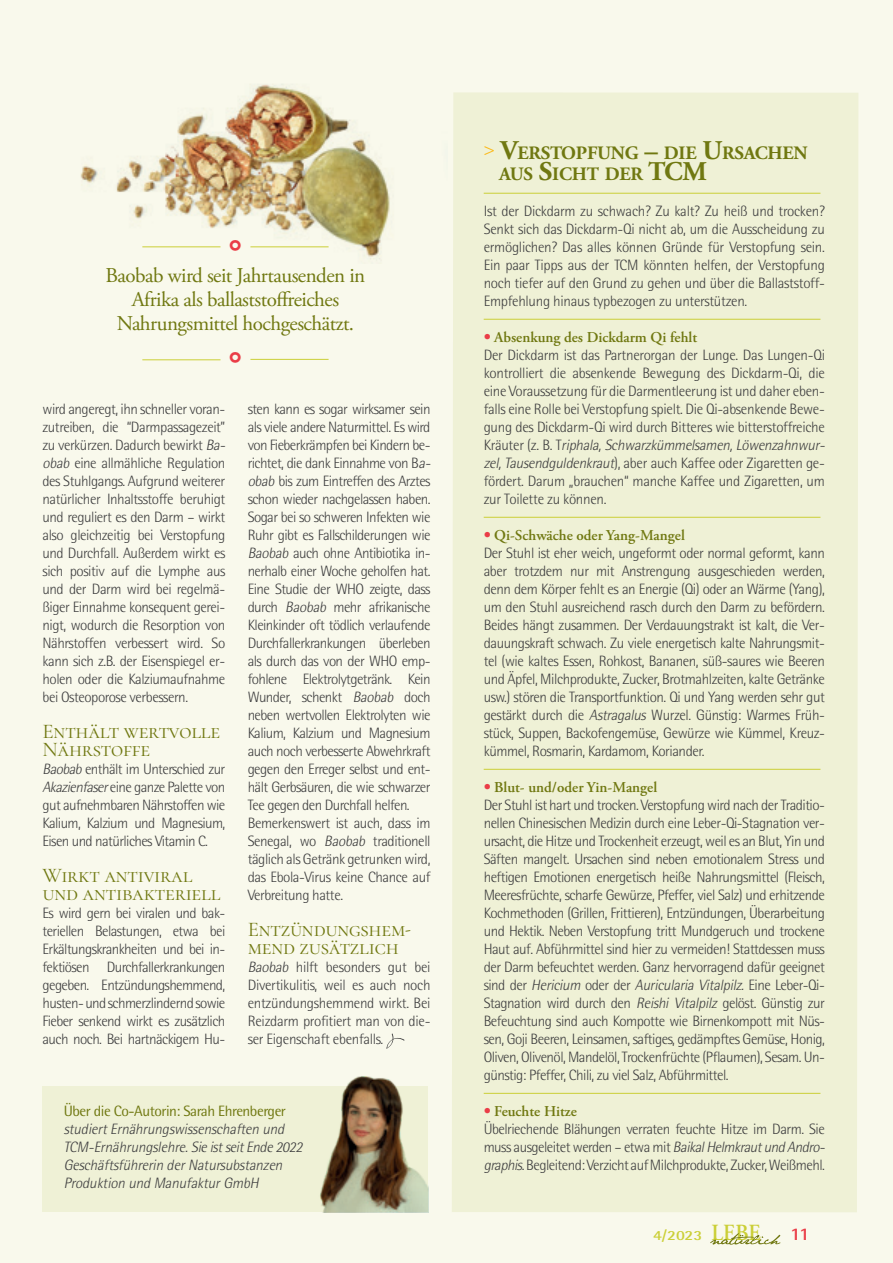
<style>
.page{position:relative;width:893px;height:1263px;background:#f9f9ec}
.page>*{position:absolute;margin:0;border:0;box-sizing:border-box;transform-origin:0 0}
.fließtext{font:700 46.5px "Rotis Sans Serif Std";color:#ea3d47}
.fließtext-2{font:21px/18px "Cormorant Garamond";letter-spacing:-.01em;color:#707811}
.fließtext-3{font:21px "Adobe Garamond Pro";letter-spacing:-.025em;color:#707811}
.fließtext-4{font:700 18.9px "Adobe Garamond Pro";letter-spacing:-.015em;color:#707811}
.t1{font:700 17.85px "Rotis Sans Serif Std";color:#ea3d47;scale:1.18 1}
.fließtext-5{font:300 15px/18px "Rotis Semi Sans Std";letter-spacing:-.035em;color:#3e3e3f;text-align:justify}
.fließtext-6{font:italic 300 15px "Rotis Semi Sans Std";color:#3e3e3f}
.fließtext-7{font:600 15px "Adobe Garamond Pro";color:#707811}
.fließtext-8{font:15px "Rotis Semi Sans Std";letter-spacing:-.03em;color:#707811}
.t2{font:700 14.1px "Rotis Semi Sans Std";color:#cbcf37;scale:1.18 1}
.s1{font-style:italic}
.s2{font-family:"Cormorant Garamond";font-weight:400;font-size:27px;color:#fcb814}
.s3{font-size:27px}
.s4{font-family:"Rotis Semi Sans Std";font-weight:300;color:#ea3d47}
.s5{font-family:"Adobe Garamond Pro";font-weight:600;font-size:23.1px}
</style>
<div class="page">
<svg style="left:710px;top:1233px;width:70px;height:12px"></svg>
<svg style="left:386px;top:1033px;width:19px;height:16px"></svg>
<div style="left:452px;top:92px;width:406px;height:1120px;background:#eff1d6"></div>
<hr style="left:484px;top:193px;width:336px;height:1px;background:#cbcf37">
<hr style="left:484px;top:319px;width:336px;height:1px;background:#cbcf37">
<hr style="left:484px;top:517px;width:336px;height:1px;background:#cbcf37">
<hr style="left:484px;top:769px;width:336px;height:1px;background:#cbcf37">
<hr style="left:484px;top:1093px;width:336px;height:1px;background:#cbcf37">
<img style="left:80px;top:84px;width:310px;height:176px">
<div style="left:43px;top:1087px;width:385px;height:125px;background:#eff1d6"></div>
<img style="left:306px;top:1076px;width:122px;height:136px">
<hr style="left:142px;top:247px;width:78px;height:1px;background:#cbcf37">
<hr style="left:250px;top:247px;width:79px;height:1px;background:#cbcf37">
<hr style="left:142px;top:359px;width:78px;height:1px;background:#cbcf37">
<hr style="left:250px;top:359px;width:79px;height:1px;background:#cbcf37">
<p class="fließtext" style="left:227px;top:224px;width:18px">°</p>
<p class="fließtext-3" style="left:106px;top:262px;width:261px">Baobab wird seit Jahrtausenden in</p>
<p class="fließtext-3" style="left:132px;top:286px;width:209px">Afrika als ballaststoffreiches</p>
<p class="fließtext-3" style="left:117px;top:310px;width:239px">Nahrungsmittel hochgeschätzt.</p>
<p class="fließtext" style="left:227px;top:337px;width:18px">°</p>
<p class="fließtext-5" style="left:43px;top:400px;width:187px;text-align:left">wird angeregt, ihn schneller voran&shy;zutreiben, die “Darmpassagezeit” zu verkürzen. Dadurch bewirkt <span class="s1">Ba&shy;obab</span> eine allmähliche Regulation des Stuhlgangs. Aufgrund weiterer natürlicher Inhaltsstoffe beruhigt und reguliert es den Darm – wirkt also gleichzeitig bei Verstopfung und Durchfall. Außerdem wirkt es sich positiv auf die Lymphe aus und der Darm wird bei regelmä&shy;ßiger Einnahme konsequent gerei&shy;nigt, wodurch die Resorption von Nährstoffen verbessert wird. So kann sich z.B. der Eisenspiegel er&shy;holen oder die Kalziumaufnahme bei Osteoporose verbessern.</p>
<p class="fließtext-2" style="left:43px;top:722px;width:179px">Enthält wertvolle<br>Nährstoffe</p>
<p class="fließtext-5" style="left:43px;top:760px;width:184px"><span class="s1">Baobab</span>enthält im Unterschied zur <span class="s1">Akazienfaser</span>eine ganze Palette von gut aufnehmbaren Nährstoffen wie Kalium, Kalzium und Magnesium, Eisen und natürliches Vitamin C.</p>
<p class="fließtext-2" style="left:43px;top:866px;width:179px">Wirkt antiviral und antibakteriell</p>
<p class="fließtext-5" style="left:43px;top:904px;width:184px">Es wird gern bei viralen und bak&shy;teriellen Belastungen, etwa bei Erkältungskrankheiten und bei in&shy;fektiösen Durchfallerkrankungen gegeben. Entzündungshemmend, husten- und schmerzlindernd sowie Fieber senkend wirkt es zusätzlich auch noch. Bei hartnäckigem Hu-</p>
<p class="fließtext-5" style="left:248px;top:400px;width:187px;text-align:left">sten kann es sogar wirksamer sein als viele andere Naturmittel. Es wird von Fieberkrämpfen bei Kindern be&shy;richtet, die dank Einnahme von B<span class="s1">a&shy;obab</span> bis zum Eintreffen des Arztes schon wieder nachgelassen haben.<br>Sogar bei so schweren Infekten wie Ruhr gibt es Fallschilderungen wie <span class="s1">Baobab</span> auch ohne Antibiotika in&shy;nerhalb einer Woche geholfen hat.<br>Eine Studie der WHO zeigte, dass durch <span class="s1">Baobab</span> mehr afrikanische Kleinkinder oft tödlich verlaufende Durchfallerkrankungen überleben als durch das von der WHO emp&shy;fohlene Elektrolytgetränk. Kein Wunder, schenkt <span class="s1">Baobab</span> doch neben wertvollen Elektrolyten wie Kalium, Kalzium und Magnesium auch noch verbesserte Abwehrkraft gegen den Erreger selbst und ent&shy;hält Gerbsäuren, die wie schwarzer Tee gegen den Durchfall helfen.</p>
<p class="fließtext-5" style="left:248px;top:814px;width:184px">Bemerkenswert ist auch, dass im Senegal, wo <span class="s1">Baobab</span> traditionell täglich als Getränk getrunken wird, das Ebola-Virus keine Chance auf Verbreitung hatte.</p>
<p class="fließtext-2" style="left:248px;top:920px;width:165px">Entzündungshem&shy;mend zusätzlich</p>
<p class="fließtext-5" style="left:248px;top:958px;width:184px"><span class="s1">Baobab</span> hilft besonders gut bei Divertikulitis, weil es auch noch entzündungshemmend wirkt. Bei Reizdarm profitiert man von die&shy;ser Eigenschaft ebenfalls.</p>
<p class="fließtext-8" style="left:64px;top:1102px;width:224px">Über die Co-Autorin: Sarah Ehrenberger</p>
<p class="fließtext-6" style="left:64px;top:1120px;width:225px">studiertErnährungswissenschaften und</p>
<p class="fließtext-6" style="left:64px;top:1138px;width:244px">TCM-Ernährungslehre.SieistseitEnde2022</p>
<p class="fließtext-6" style="left:64px;top:1156px;width:223px">Geschäftsführerin derNatursubstanzen</p>
<p class="fließtext-6" style="left:64px;top:1174px;width:199px">Produktion und ManufakturGmbH</p>
<p class="fließtext-4" style="left:484px;top:142px;width:325px"><span class="s2">&gt;</span> <span class="s3">V</span>ERSTOPFUNG <span class="s3">–</span> DIE <span class="s3">U</span>RSACHEN</p>
<p class="fließtext-4" style="left:499px;top:163px;width:170px">AUS <span class="s3">S</span>ICHT DER <span class="s3">TCM</span></p>
<p class="fließtext-5" style="left:484px;top:202px;width:343px">Ist der Dickdarm zu schwach? Zu kalt? Zu heiß und trocken?<br>Senkt sich das Dickdarm-Qi nicht ab, um die Ausscheidung zu ermöglichen? Das alles können Gründe für Verstopfung sein.<br>Ein paar Tipps aus der TCM könnten helfen, der Verstopfung noch tiefer auf den Grund zu gehen und über die Ballaststoff-Empfehlung hinaus typbezogen zu unterstützen.</p>
<p class="fließtext-7" style="left:484px;top:329px;width:215px"><span class="s4">•</span> Absenkung des Dickdarm Qi fehlt</p>
<p class="fließtext-5" style="left:484px;top:346px;width:346px;text-align:left">Der Dickdarm ist das Partnerorgan der Lunge. Das Lungen-Qi kontrolliert die absenkende Bewegung des Dickdarm-Qi, die eine Voraussetzung für die Darmentleerung ist und daher eben&shy;falls eine Rolle bei Verstopfung spielt. Die Qi-absenkende Bewe&shy;gung des Dickdarm-Qi wird durch Bitteres wie bitterstoffreiche K rä u te r (z . B . T <span class="s1">riphala,Schwarzkümmelsamen,Löwenzahnwur&shy;zel,Tausendguldenkraut</span>), aber auch Kaffee oder Zigaretten ge&shy;fördert. Darum „brauchen“ manche Kaffee und Zigaretten, um zur Toilette zu können.</p>
<p class="fließtext-7" style="left:484px;top:527px;width:203px"><span class="s4">•</span> Qi-Schwäche oder Yang-Mangel</p>
<p class="fließtext-5" style="left:484px;top:544px;width:343px">Der Stuhl ist eher weich, ungeformt oder normal geformt, kann aber trotzdem nur mit Anstrengung ausgeschieden werden, denn dem Körper fehlt es an Energie (Qi) oder an Wärme (Yang), um den Stuhl ausreichend rasch durch den Darm zu befördern.<br>Beides hängt zusammen. Der Verdauungstrakt ist kalt, die Ver&shy;dauungskraft schwach. Zu viele energetisch kalte Nahrungsmit&shy;tel (wie kaltes Essen, Rohkost, Bananen, süß-saures wie Beeren und Äpfel, Milchprodukte, Zucker, Brotmahlzeiten, kalte Getränke usw.) stören die Transportfunktion. Qi und Yang werden sehr gut gestärkt durch die <span class="s1">Astragalus</span> Wurzel. Günstig: Warmes Früh&shy;stück, Suppen, Backofengemüse, Gewürze wie Kümmel, Kreuz&shy;kümmel, Rosmarin, Kardamom, Koriander.</p>
<p class="fließtext-7" style="left:484px;top:779px;width:175px"><span class="s4">•</span> Blut- und/oder Yin-Mangel</p>
<p class="fließtext-5" style="left:484px;top:796px;width:343px">Der Stuhl ist hart und trocken. Verstopfung wird nach der Traditio&shy;nellen Chinesischen Medizin durch eine Leber-Qi-Stagnation ver&shy;ursacht, die Hitze und Trockenheit erzeugt, weil es an Blut, Yin und Säften mangelt. Ursachen sind neben emotionalem Stress und heftigen Emotionen energetisch heiße Nahrungsmittel (Fleisch, Meeresfrüchte, scharfe Gewürze, Pfeffer, viel Salz) und erhitzende Kochmethoden (Grillen, Frittieren), Entzündungen, Überarbeitung und Hektik. Neben Verstopfung tritt Mundgeruch und trockene Haut auf. Abführmittel sind hier zu vermeiden! Stattdessen muss der Darm befeuchtet werden. Ganz hervorragend dafür geeignet si n d d e r <span class="s1">Hericium</span> od e r d e r <span class="s1">Auricularia Vitalpilz.</span> E i n e Lebe r-Qi - Stagnation wird durch den <span class="s1">Reishi Vitalpilz</span> gelöst. Günstig zur Befeuchtung sind auch Kompotte wie Birnenkompott mit Nüs&shy;sen, Goji Beeren, Leinsamen, saftiges, gedämpftes Gemüse, Honig, Oliven, Olivenöl, Mandelöl, Trockenfrüchte (Pflaumen), Sesam. Un&shy;günstig: Pfeffer, Chili, zu viel Salz, Abführmittel.</p>
<p class="fließtext-7" style="left:484px;top:1103px;width:95px"><span class="s4">•</span> Feuchte Hitze</p>
<p class="fließtext-5" style="left:484px;top:1120px;width:346px;text-align:left">Übelriechende Blähungen verraten feuchte Hitze im Darm. Sie muss ausgeleitet werden – etwa mit <span class="s1">BaikalHelmkrautund Andro&shy;graphis</span>. Begleitend: Verzicht auf Milchprodukte, Zucker, Weißmehl.</p>
<p class="t2" style="left:653px;top:1226px;width:93px">4/2023 <span class="s5">LEBE</span></p>
<p class="t1" style="left:790px;top:1222px;width:19px">11</p>
</div>
